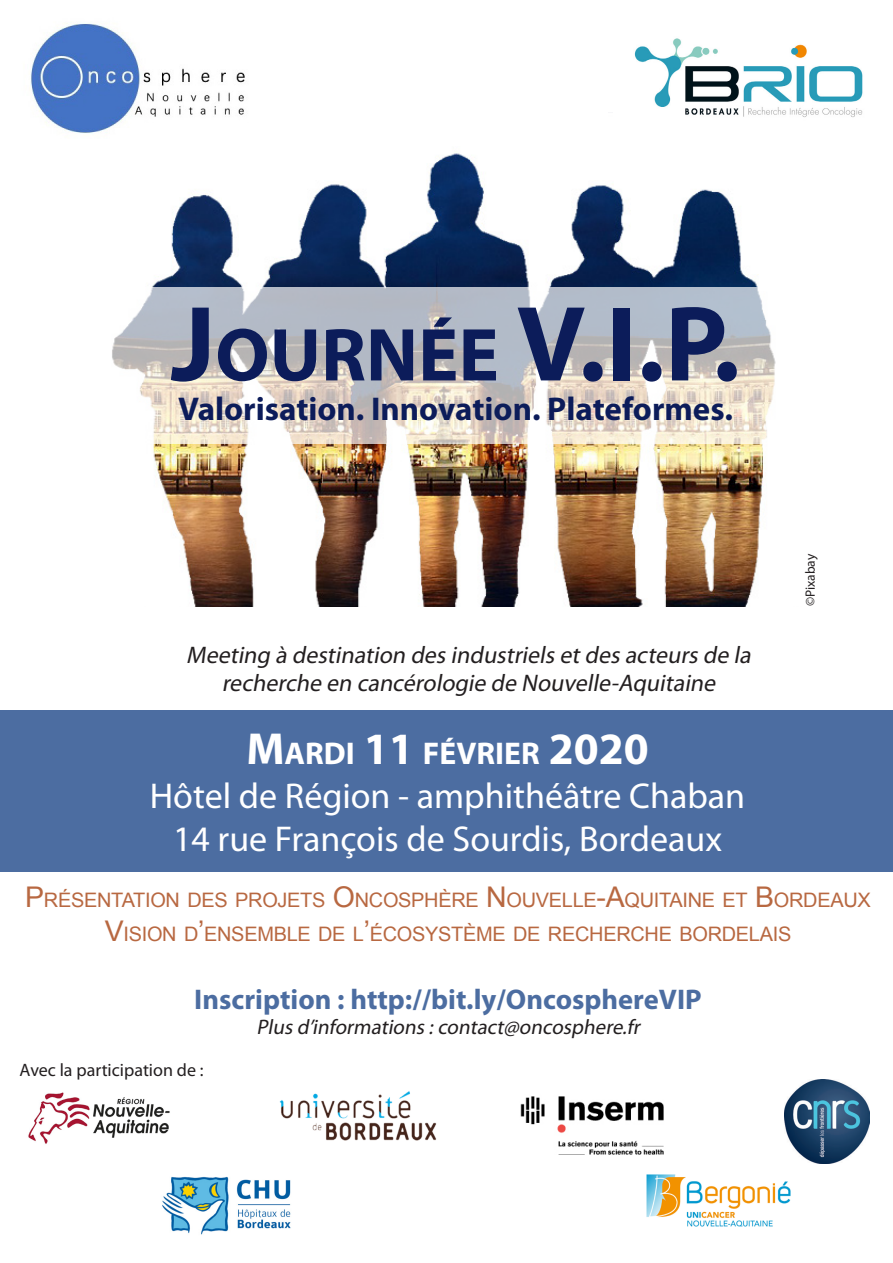
<style>
.page{position:relative;width:893px;height:1263px;background:#fff}
.page>*{position:absolute;margin:0;border:0;box-sizing:border-box;transform-origin:0 0}
.t1{font:700 108px "Myriad Pro";color:#0c1c5a}
.t2{font:36px "Myriad Pro";color:#fff}
.t3{font:700 33px "Myriad Pro";color:#0c1c5a}
.t4{font:700 31.5px "Myriad Pro";color:#fff}
.t5{font:700 28.5px "Myriad Pro";color:#4c6da1}
.t6{font:italic 24px/28.8px "Myriad Pro";color:#231f20;text-align:center}
.t7{font:italic 21px "Myriad Pro";color:#231f20}
.t8{font:19.95px "Arial";letter-spacing:-.015em;color:#b86841}
.t9{font:18px "Myriad Pro";color:#231f20}
.t10{font:13.5px "Myriad Pro";color:#231f20}
.s1{font-size:75.6px}
.s2{font-size:45px}
.s3{font-size:28.5px}
</style>
<div class="page">
<img style="left:152px;top:153px;width:611px;height:454px">
<img style="left:30px;top:23px;width:266px;height:141px">
<img style="left:28px;top:1092px;width:142px;height:52px">
<img style="left:613px;top:38px;width:250px;height:116px">
<img style="left:520px;top:1096px;width:144px;height:59px">
<img style="left:784px;top:1079px;width:85px;height:84px">
<svg style="left:112px;top:288px;width:664px;height:156px;background:#d0cdcc"></svg>
<div style="left:0;top:710px;width:893px;height:162px;background:#4c6da1"></div>
<img style="left:279px;top:1091px;width:158px;height:50px">
<img style="left:162px;top:1176px;width:129px;height:59px">
<img style="left:646px;top:1174px;width:145px;height:53px">
<div style="left:283px;top:106px;width:325px;height:18px;background:#fff"></div>
<p class="t1" style="left:171px;top:274px;width:571px">J<span class="s1">OURNÉE</span> V.I.P.</p>
<p class="t3" style="left:178px;top:387px;width:556px">Valorisation. Innovation. Plateformes.</p>
<p class="t6" style="left:186px;top:640px;width:571px">Meeting à destination des industriels etdes acteurs de la recherche en cancérologie de Nouvelle-Aquitaine</p>
<p class="t4" style="left:246px;top:733px;width:404px"><span class="s2">M</span>ARDI <span class="s2">11</span> FÉVRIER <span class="s2">2020</span></p>
<p class="t2" style="left:150px;top:773px;width:597px">Hôtel de Région - amphithéâtre Chaban</p>
<p class="t2" style="left:173px;top:816px;width:550px">14 rue François de Sourdis, Bordeaux</p>
<p class="t10" style="left:802px;top:606px;width:54px;rotate:-90deg">©Pixabay</p>
<p class="t8" style="left:25px;top:886px;width:847px"><span class="s3">P</span>RÉSENTATION DES PROJETS <span class="s3">O</span>NCOSPHÈRE <span class="s3">N</span> OUVELLE<span class="s3">-A</span>QUITAINE ET <span class="s3">B</span>ORDEAUX</p>
<p class="t8" style="left:105px;top:921px;width:688px"><span class="s3">V</span>ISION D<span class="s3">’</span>ENSEMBLE DE L<span class="s3">’</span>ÉCOSYSTÈME DE RECHERCHE BORDELAIS</p>
<p class="t5" style="left:194px;top:981px;width:509px">Inscription : http://bit.ly/OncosphereVIP</p>
<p class="t7" style="left:256px;top:1014px;width:389px">Plus d’informations :contact@oncosphere.fr</p>
<p class="t9" style="left:20px;top:1059px;width:186px">Avec la participation de :</p>
</div>
